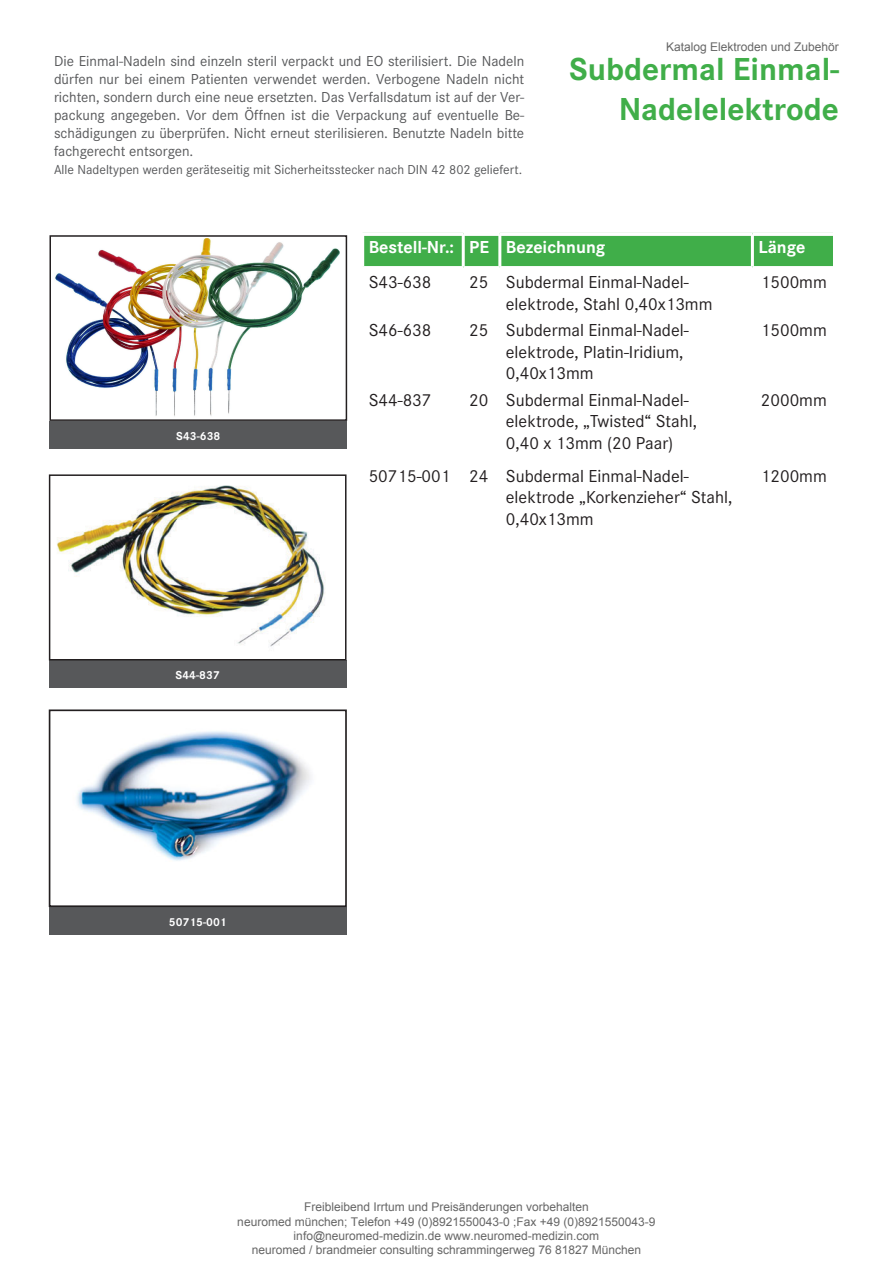
<style>
.page{position:relative;width:893px;height:1263px;background:#fff}
.page>*{position:absolute;margin:0;border:0;box-sizing:border-box;transform-origin:0 0}
.t1{font:700 33px/39.6px "Corporate S";color:#40ae49;text-align:right}
.t2{font:18px/21.6px "Corporate S";color:#231f20}
.t3{font:700 18px "Corporate S";color:#fff}
.t4{font:15px/18px "Corporate S";color:#57585a;text-align:justify}
.t5{font:13.5px "Corporate S";color:#57585a}
.t6{font:12px/14.4px "Arial";color:#666;text-align:center}
.t7{font:700 12px "Corporate S";color:#fff}
</style>
<div class="page">
<img style="left:76px;top:731px;width:235px;height:130px">
<div style="left:364px;top:236px;width:469px;height:30px;background:#40ae49"></div>
<div style="left:463px;top:233px;width:37px;height:35px;background:#40ae49"></div>
<hr style="left:463px;top:233px;width:37px;height:3px;background:#fff">
<hr style="left:462px;top:234px;width:3px;height:32px;background:#fff">
<hr style="left:498px;top:234px;width:3px;height:32px;background:#fff">
<hr style="left:751px;top:234px;width:3px;height:32px;background:#fff">
<hr style="left:463px;top:266px;width:37px;height:3px;background:#fff">
<div style="left:49px;top:660px;width:297px;height:28px;background:#57585a"></div>
<div style="left:49px;top:474px;width:297px;height:186px;border:2px solid #231f20"></div>
<div style="left:49px;top:907px;width:298px;height:28px;background:#57585a"></div>
<div style="left:49px;top:709px;width:298px;height:198px;border:2px solid #231f20"></div>
<div style="left:49px;top:421px;width:298px;height:28px;background:#57585a"></div>
<div style="left:49px;top:235px;width:298px;height:186px;border:2px solid #231f20"></div>
<img style="left:55px;top:238px;width:285px;height:179px">
<img style="left:57px;top:485px;width:268px;height:162px">
<p class="t4" style="left:54px;top:52px;width:472px">Die Einmal-Nadeln sind einzeln steril verpackt und EO sterilisiert. Die Nadeln dürfen nur bei einem Patienten verwendet werden. Verbogene Nadeln nicht richten, sondern durch eine neue ersetzten. Das Verfallsdatum ist auf der Ver&shy;packung angegeben. Vor dem Öffnen ist die Verpackung auf eventuelle Be&shy;schädigungen zu überprüfen. Nicht erneut sterilisieren. Benutzte Nadeln bitte fachgerecht entsorgen.</p>
<p class="t5" style="left:54px;top:162px;width:470px">Alle Nadeltypen werden geräteseitig mit Sicherheitsstecker nach DIN 42 802 geliefert.</p>
<p class="t6" style="left:666px;top:40px;width:174px">Katalog Elektroden und Zubehör</p>
<h1 class="t1" style="left:569px;top:50px;width:271px">Subdermal Einmal-<br>Nadelelektrode</h1>
<p class="t7" style="left:176px;top:429px;width:46px">S43-638</p>
<p class="t7" style="left:176px;top:668px;width:46px">S44-837</p>
<p class="t7" style="left:169px;top:915px;width:59px">50715-001</p>
<p class="t3" style="left:369px;top:237px;width:238px">Bestell-Nr.: PE Bezeichnung</p>
<p class="t3" style="left:758px;top:237px;width:48px">Länge</p>
<p class="t2" style="left:369px;top:271px;width:64px">S43-638</p>
<p class="t2" style="left:506px;top:271px;width:208px;text-indent:-37px">25 Subdermal Einmal-Nadel&shy;elektrode, Stahl 0,40x13mm</p>
<p class="t2" style="left:761px;top:271px;width:67px">1500mm</p>
<p class="t2" style="left:369px;top:319px;width:64px">S46-638</p>
<p class="t2" style="left:506px;top:319px;width:184px;text-indent:-37px">25 Subdermal Einmal-Nadel&shy;elektrode, Platin-Iridium,<br>0,40x13mm</p>
<p class="t2" style="left:761px;top:319px;width:67px">1500mm</p>
<p class="t2" style="left:369px;top:389px;width:64px">S44-837</p>
<p class="t2" style="left:506px;top:389px;width:193px;text-indent:-37px">20 Subdermal Einmal-Nadel&shy;elektrode, „Twisted“ Stahl,<br>0,40 x 13mm (20 Paar)</p>
<p class="t2" style="left:761px;top:389px;width:67px">2000mm</p>
<p class="t2" style="left:506px;top:465px;width:228px;text-indent:-137px">50715-001 24 Subdermal Einmal-Nadel&shy;elektrode „Korkenzieher“ Stahl,<br>0,40x13mm</p>
<p class="t2" style="left:761px;top:465px;width:67px">1200mm</p>
<p class="t6" style="left:237px;top:1200px;width:420px">Freibleibend Irrtum und Preisänderungen vorbehalten<br>neuromed münchen; Telefon +49 (0)8921550043-0 ;Fax +49 (0)8921550043-9 info@neuromed-medizin.de www.neuromed-medizin.com<br>neuromed / brandmeier consulting schrammingerweg 76 81827 München</p>
</div>
